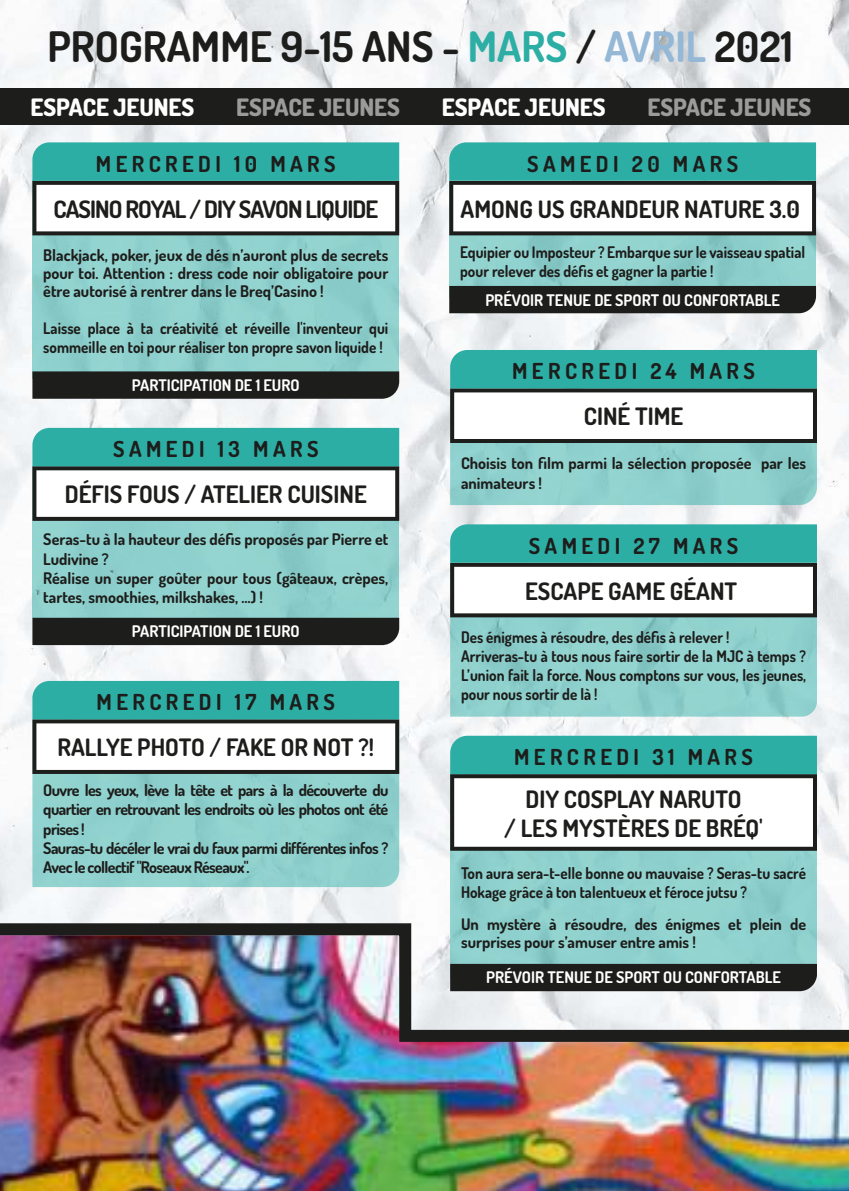
<style>
.page{position:relative;width:849px;height:1191px;background:#fff}
.page>*{position:absolute;margin:0;border:0;box-sizing:border-box;transform-origin:0 0}
.t1{font:700 42px "Dosis";color:#1d1d1b}
.t2{font:700 24px/28.8px "Dosis";color:#1d1d1b;text-align:center}
.t3{font:700 24px "Dosis";letter-spacing:-.04em;color:#1d1d1b}
.t4{font:800 24px "Dosis";letter-spacing:-.005em;color:#fff}
.t5{font:800 24px "Dosis";letter-spacing:-.005em;color:#9c9b9b}
.t6{font:700 22px "Dosis";letter-spacing:.2em;color:#1d1d1b}
.t7{font:700 16px/19.2px "Dosis";color:#1d1d1b;scale:.94 1}
.t8{font:700 16px/19.2px "Dosis";color:#1d1d1b}
.t9{font:700 16px/19.2px "Dosis";letter-spacing:-.04em;color:#1d1d1b}
.t10{font:700 16px "Dosis";color:#fff}
.s1{color:#2daea5}
.s2{color:#94b8d6}
</style>
<div class="page">
<img style="left:0;top:0;width:849px;height:779px">
<img style="left:0;top:1047px;width:849px;height:144px">
<div style="left:32px;top:774px;width:367px;height:5px;background:#90d2ce"></div>
<svg style="left:32px;top:681px;width:367px;height:93px"></svg>
<div style="left:32px;top:466px;width:367px;height:152px;background:#90d1ce"></div>
<svg style="left:32px;top:428px;width:367px;height:93px;background:#93c8c4"></svg>
<div style="left:32px;top:181px;width:367px;height:198px;background:#8fd1ce"></div>
<svg style="left:32px;top:142px;width:367px;height:93px;background:#93c8c5"></svg>
<svg style="left:32px;top:371px;width:367px;height:28px;background:#222321"></svg>
<svg style="left:449px;top:235px;width:367px;height:51px;background:#8ccdca"></svg>
<svg style="left:449px;top:142px;width:367px;height:93px"></svg>
<div style="left:449px;top:286px;width:367px;height:27px;background:#1d1d1b"></div>
<div style="left:32px;top:618px;width:367px;height:27px;background:#1d1d1b"></div>
<svg style="left:450px;top:735px;width:367px;height:44px;background:#33a49c"></svg>
<svg style="left:450px;top:443px;width:367px;height:62px;background:#8ecfcc"></svg>
<svg style="left:450px;top:350px;width:367px;height:93px"></svg>
<svg style="left:450px;top:617px;width:367px;height:99px;background:#8ecfcb"></svg>
<svg style="left:450px;top:524px;width:367px;height:93px"></svg>
<div style="left:0;top:88px;width:849px;height:37px;background:#1d1d1b"></div>
<img style="left:0;top:779px;width:849px;height:268px">
<h1 class="t1" style="left:48px;top:22px;width:747px">PROGRAMME 9-15 ANS - <span class="s1">MARS</span> / <span class="s2">AVRIL</span> 2021</h1>
<h2 class="t4" style="left:31px;top:93px;width:165px">ESPACE JEUNES</h2>
<h2 class="t5" style="left:236px;top:93px;width:165px">ESPACE JEUNES</h2>
<h2 class="t4" style="left:442px;top:93px;width:165px">ESPACE JEUNES</h2>
<h2 class="t5" style="left:647px;top:93px;width:165px">ESPACE JEUNES</h2>
<h3 class="t6" style="left:96px;top:151px;width:241px">MERCREDI 10 MARS</h3>
<h2 class="t3" style="left:53px;top:195px;width:326px">CASINO ROYAL / DIY SAVON LIQUIDE</h2>
<p class="t8" style="left:43px;top:246px;width:346px;line-height:18px;text-align:justify">Blackjack, poker, jeux de dés n’auront plus de secrets pour toi. Attention : dress code noir obligatoire pour être autorisé à rentrer dans le Breq’Casino !</p>
<p class="t7" style="left:43px;top:318px;width:368px">Laisse place à ta créativité et réveille l'inventeur qui sommeille en toi pour réaliser ton propre savon liquide !</p>
<p class="t10" style="left:132px;top:376px;width:169px">PARTICIPATION DE 1 EURO</p>
<h3 class="t6" style="left:113px;top:436px;width:207px">SAMEDI 13 MARS</h3>
<h2 class="t2" style="left:65px;top:480px;width:303px">DÉFIS FOUS / ATELIER CUISINE</h2>
<p class="t8" style="left:43px;top:530px;width:346px">Seras-tu à la hauteur des défis proposés par Pierre et Ludivine ?<br>Réalise un super goûter pour tous (gâteaux, crèpes, tartes, smoothies, milkshakes, …) !</p>
<p class="t10" style="left:132px;top:622px;width:169px">PARTICIPATION DE 1 EURO</p>
<h3 class="t6" style="left:97px;top:689px;width:240px">MERCREDI 17 MARS</h3>
<h2 class="t2" style="left:57px;top:733px;width:318px">RALLYE PHOTO / FAKE OR NOT ?!</h2>
<p class="t9" style="left:43px;top:780px;width:347px">Ouvre les yeux, lève la tête et pars à la découverte du quartier en retrouvant les endroits où les photos ont été prises !<br>Sauras-tu décéler le vrai du faux parmi différentes infos ?<br>Avec le collectif "Roseaux Réseaux".</p>
<h3 class="t6" style="left:527px;top:151px;width:212px">SAMEDI 20 MARS</h3>
<h2 class="t2" style="left:460px;top:194px;width:341px">AMONG US GRANDEUR NATURE 3.0</h2>
<p class="t7" style="left:460px;top:242px;width:368px">Equipier ou Imposteur ? Embarque sur le vaisseau spatial pour relever des défis et gagner la partie !</p>
<p class="t10" style="left:485px;top:290px;width:296px">PRÉVOIR TENUE DE SPORT OU CONFORTABLE</p>
<h3 class="t6" style="left:512px;top:358px;width:244px">MERCREDI 24 MARS</h3>
<h2 class="t2" style="left:584px;top:402px;width:101px">CINÉ TIME</h2>
<p class="t8" style="left:461px;top:454px;width:346px">Choisis ton film parmi la sélection proposée par les animateurs !</p>
<h3 class="t6" style="left:529px;top:532px;width:211px">SAMEDI 27 MARS</h3>
<h2 class="t2" style="left:525px;top:576px;width:213px">ESCAPE GAME GÉANT</h2>
<p class="t7" style="left:461px;top:627px;width:368px">Des énigmes à résoudre, des défis à relever !<br>Arriveras-tu à tous nous faire sortir de la MJC à temps ?<br>L’union fait la force. Nous comptons sur vous, les jeunes, pour nous sortir de là !</p>
<h3 class="t6" style="left:514px;top:744px;width:240px">MERCREDI 31 MARS</h3>
<h2 class="t2" style="left:504px;top:785px;width:260px">DIY COSPLAY NARUTO<br>/ LES MYSTÈRES DE BRÉQ'</h2>
<p class="t7" style="left:461px;top:863px;width:368px">Ton aura sera-t-elle bonne ou mauvaise ? Seras-tu sacré<br>Hokage grâce à ton talentueux et féroce jutsu ?</p>
<p class="t8" style="left:461px;top:915px;width:346px;line-height:18px">Un mystère à résoudre, des énigmes et plein de surprises pour s’amuser entre amis !</p>
<p class="t10" style="left:486px;top:968px;width:296px">PRÉVOIR TENUE DE SPORT OU CONFORTABLE</p>
</div>
